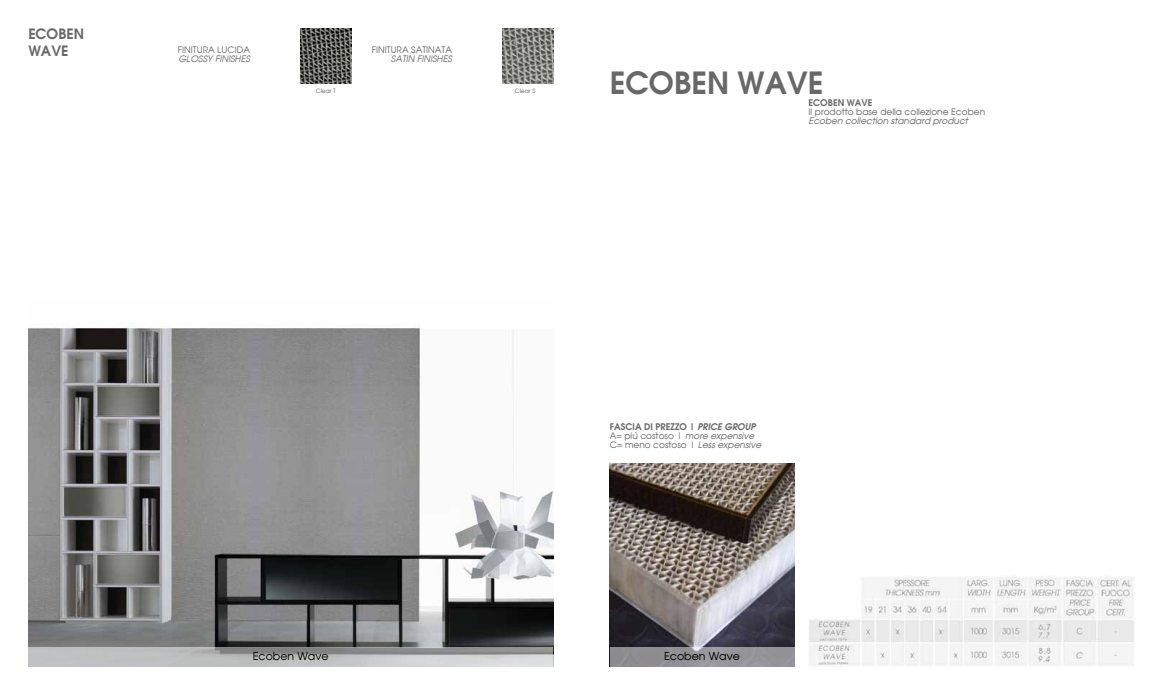
<style>
.page{position:relative;width:1163px;height:695px;background:#fff}
.page>*{position:absolute;margin:0;border:0;box-sizing:border-box;transform-origin:0 0}
.t1{font:30px "Avant Garde Gothic Bold T.";color:#686868}
.t2{font:14px/16.8px "Avant Garde Gothic Bold T.";color:#686868}
.t3{font:italic 11px "Avant Garde Gothic Italic T.";color:#000}
.t4{font:italic 9px/9px "Avant Garde Gothic Italic T.";color:#686868}
.t5{font:9px "Avant Garde Gothic Italic T.";color:#686868}
.t6{font:italic 9px "Avant Garde Gothic Bold Italic T.";color:#686868}
.t7{font:9px "Avant Garde Gothic Bold T.";color:#686868}
.t8{font:italic 6px "Avant Garde Gothic Italic T.";color:#686868}
.s1{font-style:normal}
</style>
<div class="page">
<img style="left:809px;top:575px;width:325px;height:91px">
<img style="left:609px;top:463px;width:185px;height:183px">
<div style="left:609px;top:646px;width:185px;height:20px;background:#939297"></div>
<img style="left:502px;top:28px;width:51px;height:55px">
<img style="left:300px;top:28px;width:51px;height:55px">
<img style="left:28px;top:326px;width:525px;height:320px">
<svg style="left:28px;top:646px;width:525px;height:20px;background:#b0b1b3"></svg>
<h2 class="t2" style="left:28px;top:25px;width:57px">ECOBEN<br>WAVE</h2>
<p class="t4" style="left:178px;top:45px;width:76px">FINITURA LUCIDA</p>
<p class="t5" style="left:178px;top:53px;width:73px">GLOSSY FINISHES</p>
<p class="t4" style="left:372px;top:45px;width:84px">FINITURA SATINATA</p>
<p class="t5" style="left:391px;top:53px;width:63px">SATIN FINISHES</p>
<p class="t8" style="left:316px;top:87px;width:21px">Clear T</p>
<p class="t8" style="left:514px;top:87px;width:22px">Clear S</p>
<h1 class="t1" style="left:609px;top:63px;width:215px">ECOBEN WAVE</h1>
<p class="t7" style="left:808px;top:97px;width:26px">ECOben</p>
<p class="t7" style="left:846px;top:97px;width:27px">WAVE</p>
<p class="t4" style="left:808px;top:107px;width:180px">Il prodotto base della collezione Ecoben</p>
<p class="t5" style="left:808px;top:115px;width:161px">Ecoben collection standard product</p>
<p class="t6" style="left:609px;top:421px;width:147px">FASCIA DI PREZZO | <span class="s1">PRICE GROUP</span></p>
<p class="t4" style="left:609px;top:431px;width:153px">A= più costoso | <span class="s1">more expensive<br></span>C= meno costoso | <span class="s1">Less expensive</span></p>
<p class="t3" style="left:253px;top:648px;width:80px">Ecoben Wave</p>
<p class="t3" style="left:664px;top:648px;width:80px">Ecoben Wave</p>
</div>
